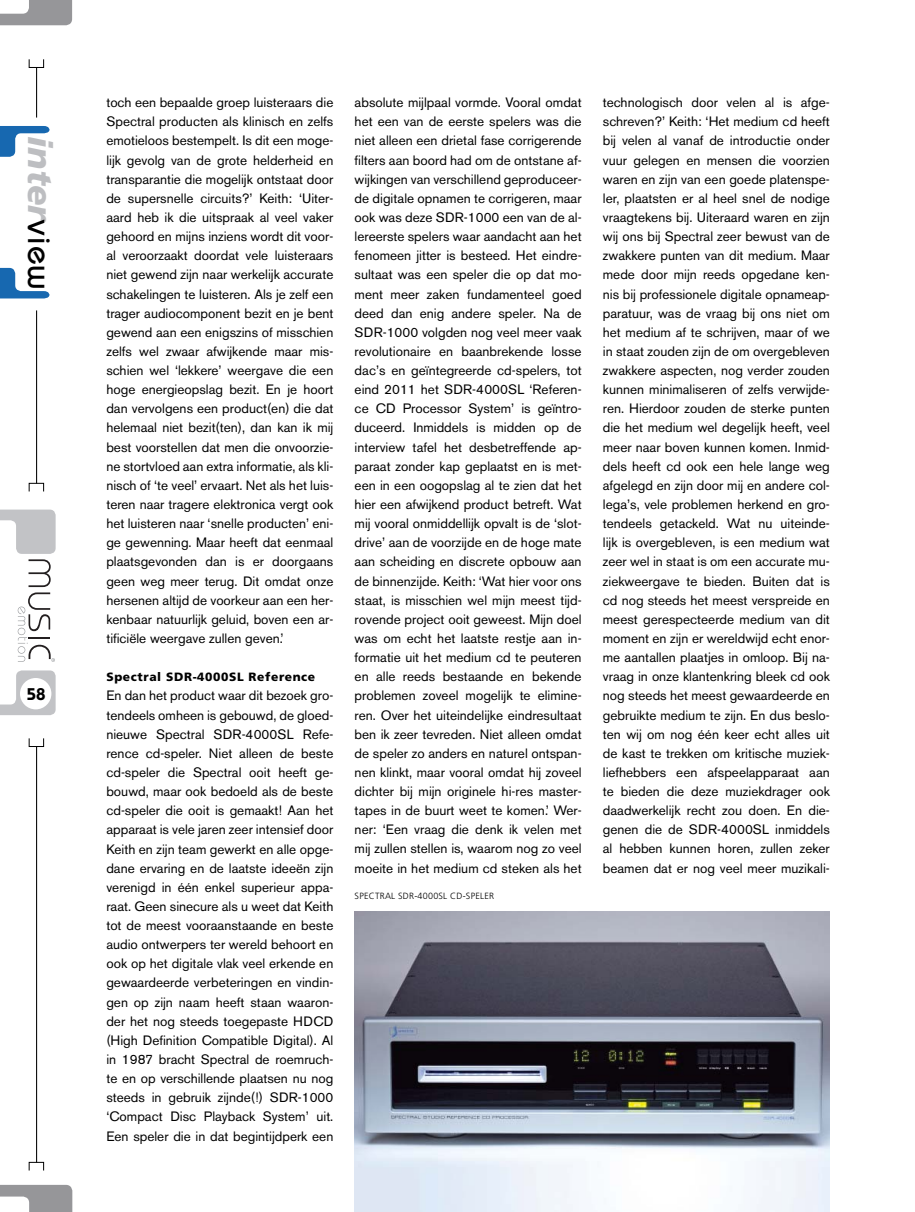
<style>
.page{position:relative;width:915px;height:1212px;background:#fff}
.page>*{position:absolute;margin:0;border:0;box-sizing:border-box;transform-origin:0 0}
.t1{font:italic 900 33.9px "Frutiger";color:#bdbec1}
.t2{font:600 16.95px "Bauhaus";color:#000}
.t3{font:13.5px/19.2px "Akzidenz Grotesk BE";color:#000;text-align:justify}
.t4{font:900 12px "Frutiger";letter-spacing:.05em;color:#000}
.t5{font:300 9px "Frutiger";letter-spacing:.025em;color:#000}
.s1{font-family:"Bauhaus";font-weight:500;font-style:normal;color:#000}
</style>
<div class="page">
<img style="left:354px;top:911px;width:475px;height:301px">
<svg style="left:0;top:0;width:72px;height:25px"></svg>
<svg style="left:0;top:670px;width:56px;height:45px"></svg>
<svg style="left:0;top:1185px;width:72px;height:27px"></svg>
<hr style="left:36px;top:67px;width:1px;height:51px;background:#000">
<div style="left:29px;top:59px;width:15px;height:9px;border:1px solid #000"></div>
<hr style="left:36px;top:746px;width:1px;height:416px;background:#000">
<div style="left:29px;top:738px;width:15px;height:9px;border:1px solid #000"></div>
<div style="left:29px;top:1162px;width:15px;height:9px;border:1px solid #000"></div>
<div style="left:20px;top:678px;width:31px;height:31px;background:#fff;border-radius:50%"></div>
<div style="left:29px;top:483px;width:15px;height:9px;border:1px solid #000"></div>
<hr style="left:36px;top:310px;width:1px;height:173px;background:#000">
<svg style="left:0;top:268px;width:49px;height:30px"></svg>
<svg style="left:0;top:126px;width:49px;height:31px"></svg>
<svg style="left:0;top:510px;width:56px;height:152px"></svg>
<h1 class="t1" style="left:54px;top:136px;width:155px;rotate:90deg">inter<span class="s1">view</span></h1>
<p class="t2" style="left:27px;top:688px;width:20px">58</p>
<p class="t3" style="left:106px;top:94px;width:228px">toch een bepaalde groep luisteraars die Spectral producten als klinisch en zelfs emotieloos bestempelt. Is dit een moge&shy;lijk gevolg van de grote helderheid en transparantie die mogelijk ontstaat door de supersnelle circuits?’ Keith: ‘Uiter&shy;aard heb ik die uitspraak al veel vaker gehoord en mijns inziens wordt dit voor&shy;al veroorzaakt doordat vele luisteraars niet gewend zijn naar werkelijk accurate schakelingen te luisteren. Als je zelf een trager audiocomponent bezit en je bent gewend aan een enigszins of misschien zelfs wel zwaar afwijkende maar mis&shy;schien wel ‘lekkere’ weergave die een hoge energieopslag bezit. En je hoort dan vervolgens een product(en) die dat helemaal niet bezit(ten), dan kan ik mij best voorstellen dat men die onvoorzie&shy;ne stortvloed aan extra informatie, als kli&shy;nisch of ‘te veel’ ervaart. Net als het luis&shy;teren naar tragere elektronica vergt ook het luisteren naar ‘snelle producten’ eni&shy;ge gewenning. Maar heeft dat eenmaal plaatsgevonden dan is er doorgaans geen weg meer terug. Dit omdat onze hersenen altijd de voorkeur aan een her&shy;kenbaar natuurlijk geluid, boven een ar&shy;tificiële weergave zullen geven.’</p>
<p class="t4" style="left:106px;top:672px;width:210px">Spectral SDR-4000SL Reference</p>
<p class="t3" style="left:106px;top:687px;width:228px">En dan het product waar dit bezoek gro&shy;tendeels omheen is gebouwd, de gloed&shy;nieuwe Spectral SDR-4000SL Refe&shy;rence cd-speler. Niet alleen de beste cd-speler die Spectral ooit heeft ge&shy;bouwd, maar ook bedoeld als de beste cd-speler die ooit is gemaakt! Aan het apparaat is vele jaren zeer intensief door Keith en zijn team gewerkt en alle opge&shy;dane ervaring en de laatste ideeën zijn verenigd in één enkel superieur appa&shy;raat. Geen sinecure als u weet dat Keith tot de meest vooraanstaande en beste audio ontwerpers ter wereld behoort en ook op het digitale vlak veel erkende en gewaardeerde verbeteringen en vindin&shy;gen op zijn naam heeft staan waaron&shy;der het nog steeds toegepaste HDCD (High Definition Compatible Digital). Al in 1987 bracht Spectral de roemruch&shy;te en op verschillende plaatsen nu nog steeds in gebruik zijnde(!) SDR-1000 ‘Compact Disc Playback System’ uit.<br>Een speler die in dat begintijdperk een</p>
<p class="t3" style="left:354px;top:94px;width:228px">absolute mijlpaal vormde. Vooral omdat het een van de eerste spelers was die niet alleen een drietal fase corrigerende filters aan boord had om de ontstane af&shy;wijkingen van verschillend geproduceer&shy;de digitale opnamen te corrigeren, maar ook was deze SDR-1000 een van de al&shy;lereerste spelers waar aandacht aan het fenomeen jitter is besteed. Het eindre&shy;sultaat was een speler die op dat mo&shy;ment meer zaken fundamenteel goed deed dan enig andere speler. Na de SDR-1000 volgden nog veel meer vaak revolutionaire en baanbrekende losse dac’s en geïntegreerde cd-spelers, tot eind 2011 het SDR-4000SL ‘Referen&shy;ce CD Processor System’ is geïntro&shy;duceerd. Inmiddels is midden op de interview tafel het desbetreffende ap&shy;paraat zonder kap geplaatst en is met&shy;een in een oogopslag al te zien dat het hier een afwijkend product betreft. Wat mij vooral onmiddellijk opvalt is de ‘slot&shy;drive’ aan de voorzijde en de hoge mate aan scheiding en discrete opbouw aan de binnenzijde. Keith: ‘Wat hier voor ons staat, is misschien wel mijn meest tijd&shy;rovende project ooit geweest. Mijn doel was om echt het laatste restje aan in&shy;formatie uit het medium cd te peuteren en alle reeds bestaande en bekende problemen zoveel mogelijk te elimine&shy;ren. Over het uiteindelijke eindresultaat ben ik zeer tevreden. Niet alleen omdat de speler zo anders en naturel ontspan&shy;nen klinkt, maar vooral omdat hij zoveel dichter bij mijn originele hi-res master&shy;tapes in de buurt weet te komen.’ Wer&shy;ner: ‘Een vraag die denk ik velen met mij zullen stellen is, waarom nog zo veel moeite in het medium cd steken als het</p>
<p class="t3" style="left:602px;top:94px;width:228px">technologisch door velen al is afge&shy;schreven?’ Keith: ‘Het medium cd heeft bij velen al vanaf de introductie onder vuur gelegen en mensen die voorzien waren en zijn van een goede platenspe&shy;ler, plaatsten er al heel snel de nodige vraagtekens bij. Uiteraard waren en zijn wij ons bij Spectral zeer bewust van de zwakkere punten van dit medium. Maar mede door mijn reeds opgedane ken&shy;nis bij professionele digitale opnameap&shy;paratuur, was de vraag bij ons niet om het medium af te schrijven, maar of we in staat zouden zijn de om overgebleven zwakkere aspecten, nog verder zouden kunnen minimaliseren of zelfs verwijde&shy;ren. Hierdoor zouden de sterke punten die het medium wel degelijk heeft, veel meer naar boven kunnen komen. Inmid&shy;dels heeft cd ook een hele lange weg afgelegd en zijn door mij en andere col&shy;lega’s, vele problemen herkend en gro&shy;tendeels getackeld. Wat nu uiteinde&shy;lijk is overgebleven, is een medium wat zeer wel in staat is om een accurate mu&shy;ziekweergave te bieden. Buiten dat is cd nog steeds het meest verspreide en meest gerespecteerde medium van dit moment en zijn er wereldwijd echt enor&shy;me aantallen plaatjes in omloop. Bij na&shy;vraag in onze klantenkring bleek cd ook nog steeds het meest gewaardeerde en gebruikte medium te zijn. En dus beslo&shy;ten wij om nog één keer echt alles uit de kast te trekken om kritische muziek&shy;liefhebbers een afspeelapparaat aan te bieden die deze muziekdrager ook daadwerkelijk recht zou doen. En die&shy;genen die de SDR-4000SL inmiddels al hebben kunnen horen, zullen zeker beamen dat er nog veel meer muzikali-</p>
<p class="t5" style="left:354px;top:892px;width:141px">SPECTRAL SDR-4000SL CD-SPELER</p>
</div>
